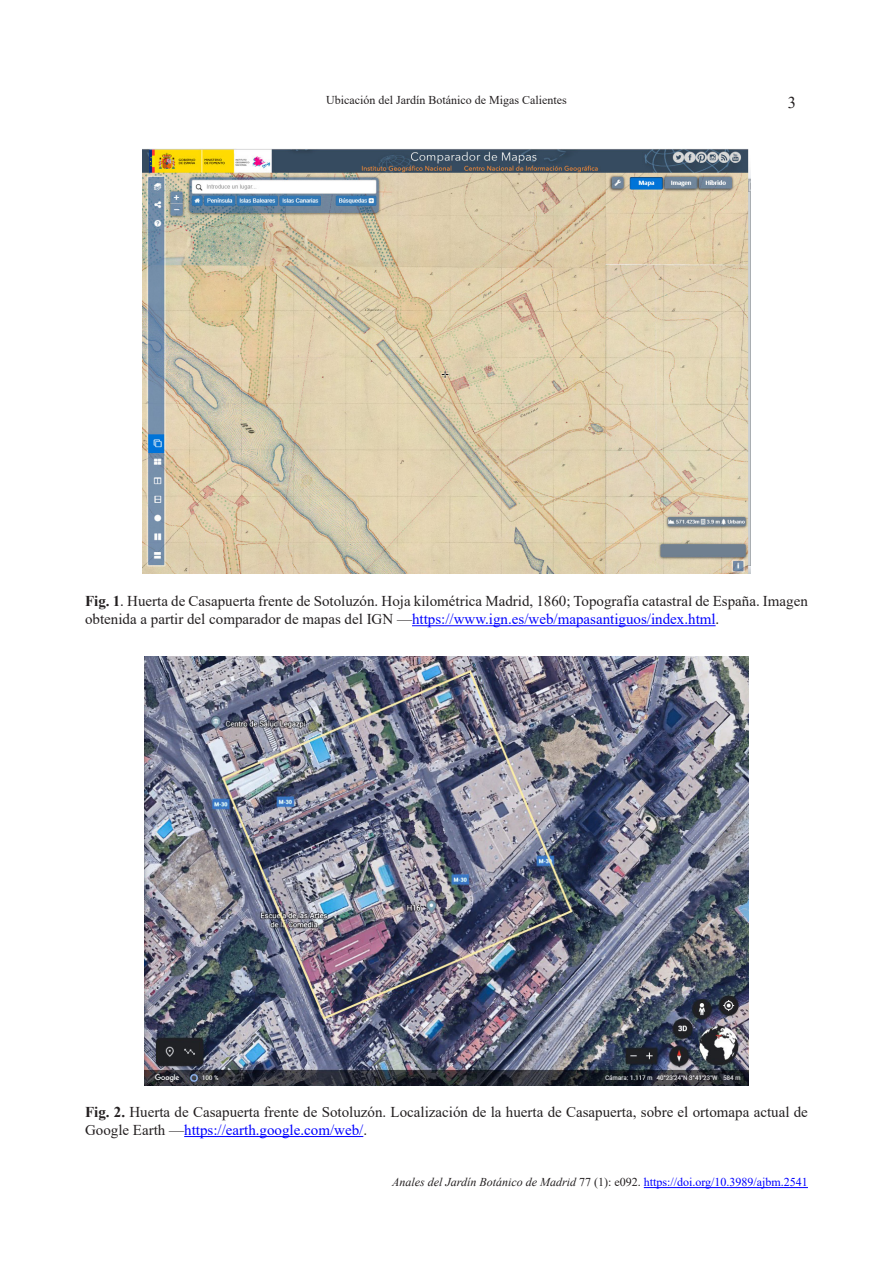
<style>
.page{position:relative;width:893px;height:1263px;background:#fff}
.page>*{position:absolute;margin:0;border:0;box-sizing:border-box;transform-origin:0 0}
.t1{font:16.5px "Times New Roman";color:#231f20}
.Titulo_articulo{font:15px/18px "Times New Roman";color:#231f20}
.t2{font:12px "Times New Roman";color:#00f}
.t3{font:12px "Times New Roman";color:#231f20}
.s1{font-weight:700}
.s2{color:#00f}
.s3{font-style:italic;color:#231f20}
.s4{color:#231f20}
</style>
<div class="page">
<hr style="left:644px;top:1187px;width:164px;height:1px;background:#00f">
<img style="left:142px;top:149px;width:609px;height:425px">
<hr style="left:412px;top:625px;width:304px;height:1px;background:#00f">
<hr style="left:184px;top:1136px;width:179px;height:1px;background:#00f">
<img style="left:144px;top:657px;width:605px;height:428px">
<p class="t3" style="left:326px;top:92px;width:242px">Ubicación del Jardín Botánico de Migas Calientes</p>
<p class="t1" style="left:788px;top:90px;width:10px">3</p>
<p class="Titulo_articulo" style="left:85px;top:592px;width:724px"><span class="s1">Fig. 1</span>. Huerta de Casapuerta frente de Sotoluzón. Hoja kilométrica Madrid, 1860; Topografía catastral de España. Imagen obtenida a partir del comparador de mapas del IGN —<span class="s2">https://www.ign.es/web/mapasantiguos/index.html</span>.</p>
<p class="Titulo_articulo" style="left:85px;top:1102px;width:724px"><span class="s1">Fig. 2.</span> Huerta de Casapuerta frente de Sotoluzón. Localización de la huerta de Casapuerta, sobre el ortomapa actual de<br>Google Earth —<span class="s2">https://earth.google.com/web/</span>.</p>
<p class="t2" style="left:392px;top:1174px;width:417px"><span class="s3">Anales del Jardín Botánico de Madrid</span> <span class="s4">77 (1): e092.</span> https://doi.org/10.3989/ajbm.2541</p>
</div>
